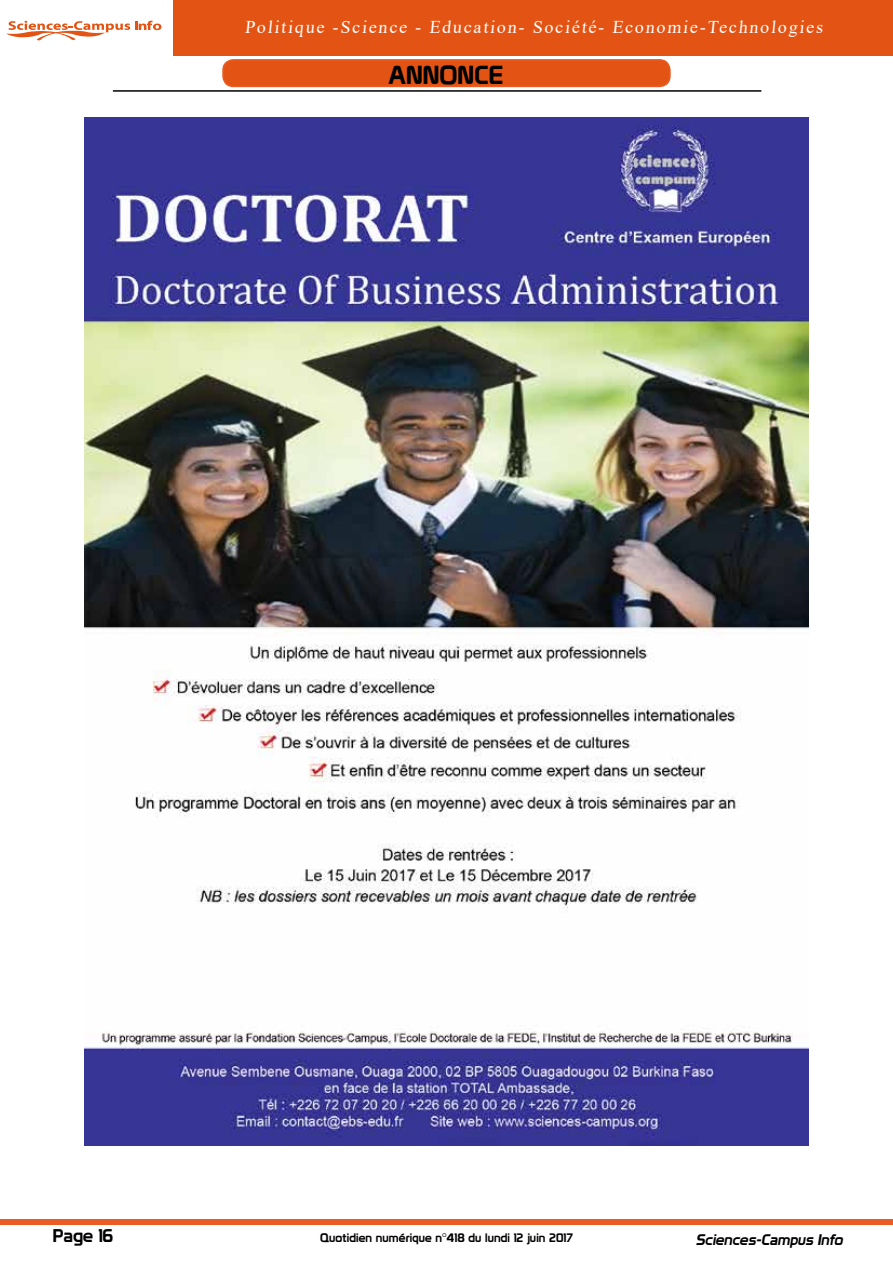
<style>
.page{position:relative;width:893px;height:1263px;background:#fff}
.page>*{position:absolute;margin:0;border:0;box-sizing:border-box;transform-origin:0 0}
.t1{font:25.5px "Prototype";color:#000}
.t2{font:18px "Times New Roman";color:#fff}
.t3{font:18px "Prototype";color:#000}
.t4{font:italic 15px "Prototype";color:#000}
.t5{font:12px "Prototype";letter-spacing:.01em;color:#000}
</style>
<div class="page">
<div style="left:1px;top:1219px;width:892px;height:6px;background:#ea5c24"></div>
<hr style="left:113px;top:90px;width:648px;height:2px;background:#000">
<div style="left:223px;top:60px;width:447px;height:26px;background:#e35414;border-radius:10px"></div>
<div style="left:222px;top:59px;width:449px;height:28px;border:2px solid #ea5c24;border-radius:10px"></div>
<img style="left:84px;top:118px;width:724px;height:1027px">
<svg style="left:6px;top:21px;width:155px;height:20px"></svg>
<div style="left:173px;top:0;width:720px;height:55px;background:#e35414"></div>
<p class="t2" style="left:245px;top:14px;width:582px">Politique -Science - Education- Société- Economie-Technologies</p>
<h1 class="t1" style="left:388px;top:59px;width:117px">ANNONCE</h1>
<p class="t3" style="left:53px;top:1225px;width:62px">Page 16</p>
<p class="t5" style="left:320px;top:1230px;width:254px">Quotidien numérique n°418 du lundi 12 juin 2017</p>
<p class="t4" style="left:696px;top:1231px;width:152px">Sciences-Campus Info</p>
</div>
